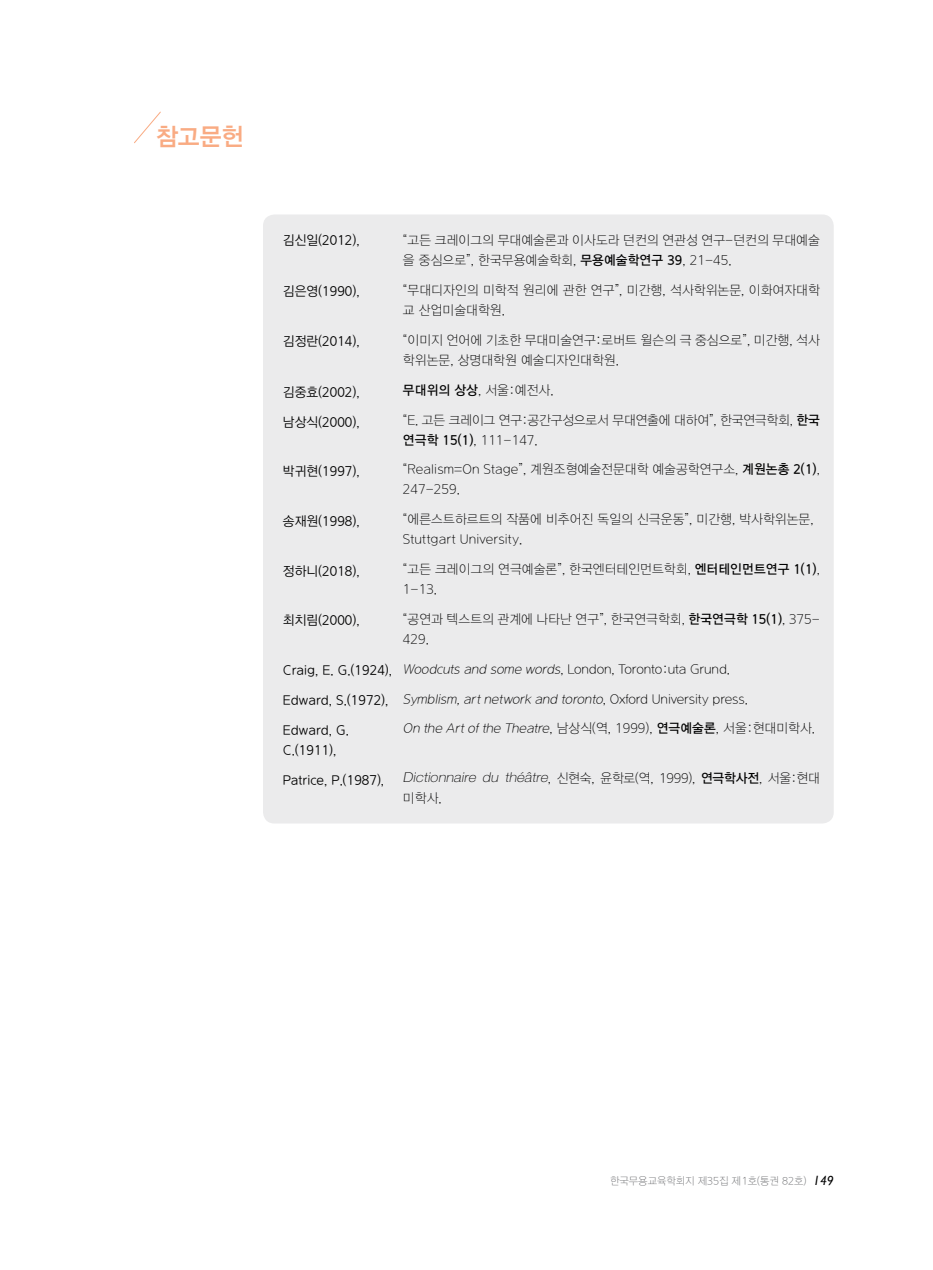
<style>
.page{position:relative;width:933px;height:1270px;background:#fff}
.page>*{position:absolute;margin:0;border:0;box-sizing:border-box;transform-origin:0 0}
.t1{font:24.5px "DX Ngo Std 40";color:#f9ab83;scale:.95 1}
.t2{font:13.12px/19.9px "DX Ngo Std 10";letter-spacing:.01em;color:#000;scale:.95 1}
.t3{font:13.12px/19.9px "DX Ngo Std 20";letter-spacing:.01em;color:#000;scale:.95 1}
.t4{font:13.12px/19.9px "DX Ngo Std 10";letter-spacing:-.01em;color:#000;scale:.95 1}
.t5{font:italic 13.12px "DX Ngo Std 10";color:#000;scale:.95 1}
.t6{font:10.5px "DX Ngo Std 10";color:#6d6e71;scale:.95 1}
.s1{font-family:"DX Ngo Std 30"}
.s2{font-style:italic}
.s3{font-style:normal}
.s4{font-family:"Helvetica Neue";font-weight:100;font-style:italic;font-size:13.65px}
.s5{font-family:"Gill Sans";font-style:italic;font-size:13.12px;color:#000}
</style>
<div class="page">
<div style="left:263px;top:214px;width:570px;height:609px;background:#ebebec;border-radius:11px"></div>
<svg style="left:134px;top:111px;width:27px;height:33px"></svg>
<h1 class="t1" style="left:156px;top:124px;width:94px">참고문헌</h1>
<p class="t3" style="left:283px;top:231px;width:82px">김신일(2012),</p>
<p class="t3" style="left:283px;top:282px;width:82px">김은영(1990),</p>
<p class="t3" style="left:283px;top:332px;width:82px">김정란(2014),</p>
<p class="t3" style="left:283px;top:383px;width:82px">김중효(2002),</p>
<p class="t3" style="left:283px;top:413px;width:82px">남상식(2000),</p>
<p class="t3" style="left:283px;top:462px;width:82px">박귀현(1997),</p>
<p class="t3" style="left:283px;top:511px;width:82px">송재원(1998),</p>
<p class="t3" style="left:283px;top:561px;width:82px">정하니(2018),</p>
<p class="t3" style="left:283px;top:611px;width:82px">최치림(2000),</p>
<p class="t3" style="left:283px;top:661px;width:116px">Craig, E. G.(1924),</p>
<p class="t3" style="left:283px;top:691px;width:112px">Edward, S.(1972),</p>
<p class="t3" style="left:283px;top:721px;width:71px">Edward, G.<br>C.(1911),</p>
<p class="t3" style="left:283px;top:770px;width:108px">Patrice, P.(1987),</p>
<p class="t2" style="left:403px;top:231px;width:440px">“고든 크레이그의 무대예술론과 이사도라 던컨의 연관성 연구-던컨의 무대예술 을 중심으로”, 한국무용예술학회, <span class="s1">무용예술학연구 39</span>, 21-45.</p>
<p class="t2" style="left:403px;top:281px;width:440px">“무대디자인의 미학적 원리에 관한 연구”, 미간행, 석사학위논문, 이화여자대학 교 산업미술대학원.</p>
<p class="t2" style="left:403px;top:331px;width:440px">“이미지 언어에 기초한 무대미술연구:로버트 윌슨의 극 중심으로”, 미간행, 석사 학위논문, 상명대학원 예술디자인대학원.</p>
<p class="t2" style="left:403px;top:380px;width:160px"><span class="s1">무대위의 상상</span>, 서울:예전사.</p>
<p class="t4" style="left:403px;top:410px;width:440px">“E. 고든 크레이그 연구:공간구성으로서 무대연출에 대하여”, 한국연극학회, <span class="s1">한국 연극학 15(1)</span>, 111-147.</p>
<p class="t2" style="left:403px;top:460px;width:440px">“Realism=On Stage”, 계원조형예술전문대학 예술공학연구소, <span class="s1">계원논총 2(1)</span>,<br>247-259.</p>
<p class="t2" style="left:403px;top:510px;width:434px">“에른스트하르트의 작품에 비추어진 독일의 신극운동”, 미간행, 박사학위논문,<br>Stuttgart University.</p>
<p class="t2" style="left:403px;top:560px;width:440px">“고든 크레이그의 연극예술론”, 한국엔터테인먼트학회, <span class="s1">엔터테인먼트연구 1(1)</span>,<br>1-13.</p>
<p class="t2" style="left:403px;top:610px;width:440px">“공연과 텍스트의 관계에 나타난 연구”, 한국연극학회, <span class="s1">한국연극학 15(1)</span>, 375-<br>429.</p>
<p class="t4" style="left:403px;top:659px;width:346px"><span class="s2">Woodcuts and some words</span>, London, Toronto:uta Grund.</p>
<p class="t5" style="left:403px;top:692px;width:364px">Symblism, art network and toronto<span class="s3">, Oxfo rd U n i ve r s i t y p re s s .</span></p>
<p class="t2" style="left:403px;top:719px;width:435px"><span class="s2">On the Art of the Theatre</span>, 남상식(역, 1999), <span class="s1">연극예술론</span>, 서울:현대미학사.</p>
<p class="t4" style="left:403px;top:769px;width:440px"><span class="s4">Dictionnaire du théâtre</span>, 신현숙, 윤학로(역, 1999), <span class="s1">연극학사전</span>, 서울:현대 미학사.</p>
<p class="t6" style="left:610px;top:1175px;width:237px">한국무용교육학회지 제35집 제1호(통권 82호) <span class="s5">149</span></p>
</div>
